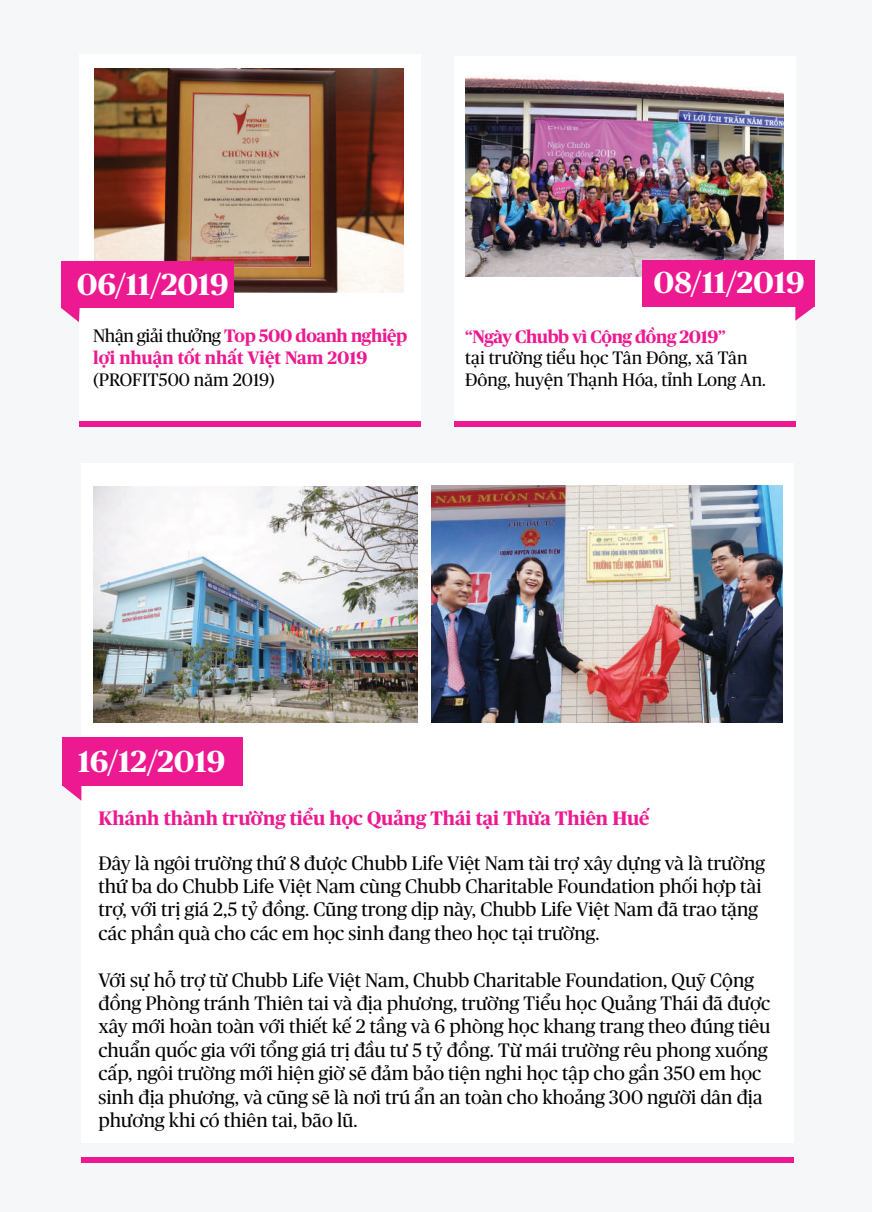
<style>
.page{position:relative;width:872px;height:1212px;background:#f5f7f8}
.page>*{position:absolute;margin:0;border:0;box-sizing:border-box;transform-origin:0 0}
.t1{font:700 30.45px "Chubb Publico VN";color:#fff}
.t2{font:19.5px/23.4px "Chubb Publico VN";color:#040503}
.t3{font:700 19.5px "Chubb Publico VN";color:#ed1990}
.t4{font:700 18px/21.6px "Chubb Publico VN";letter-spacing:-.02em;color:#ed1990}
.t5{font:18px/21.6px "Chubb Publico VN";color:#040503}
.s1{font-weight:400;color:#040503}
</style>
<div class="page">
<div style="left:79px;top:55px;width:341px;height:372px;background:#fff"></div>
<img style="left:95px;top:69px;width:308px;height:223px">
<div style="left:454px;top:56px;width:341px;height:371px;background:#fff"></div>
<img style="left:466px;top:77px;width:317px;height:199px">
<div style="left:642px;top:260px;width:172px;height:46px;background:#ed1990"></div>
<div style="left:61px;top:262px;width:172px;height:46px;background:#ed1990"></div>
<svg style="left:61px;top:308px;width:19px;height:14px"></svg>
<svg style="left:795px;top:306px;width:19px;height:15px"></svg>
<div style="left:81px;top:464px;width:712px;height:679px;background:#fff"></div>
<img style="left:431px;top:486px;width:351px;height:236px">
<img style="left:93px;top:486px;width:325px;height:236px">
<div style="left:62px;top:737px;width:181px;height:49px;background:#ed1990"></div>
<svg style="left:63px;top:786px;width:18px;height:15px"></svg>
<div style="left:79px;top:421px;width:341px;height:6px;background:#ed1990"></div>
<div style="left:454px;top:421px;width:341px;height:6px;background:#ed1990"></div>
<div style="left:81px;top:1157px;width:713px;height:5px;background:#ed1990"></div>
<h1 class="t1" style="left:77px;top:262px;width:153px">06/11/2019</h1>
<h1 class="t1" style="left:653px;top:260px;width:152px">08/11/2019</h1>
<p class="t4" style="left:93px;top:324px;width:316px"><span class="s1">Nhận giải thưởng</span> Top 500 doanh nghiệp lợi nhuận tốt nhất Việt Nam 2019</p>
<p class="t5" style="left:93px;top:367px;width:183px">(PROFIT500 năm 2019)</p>
<p class="t4" style="left:465px;top:324px;width:262px">“Ngày Chubb vì Cộng đồng 2019”</p>
<p class="t5" style="left:465px;top:346px;width:302px">tại trường tiểu học Tân Đông, xã Tân<br>Đông, huyện Thạnh Hóa, tỉnh Long An.</p>
<h1 class="t1" style="left:78px;top:739px;width:148px">16/12/2019</h1>
<p class="t3" style="left:98px;top:804px;width:552px">Khánh thành trường tiểu học Quảng Thái tại Thừa Thiên Huế</p>
<p class="t2" style="left:98px;top:850px;width:668px">Đây là ngôi trường thứ 8 được Chubb Life Việt Nam tài trợ xây dựng và là trường thứ ba do Chubb Life Việt Nam cùng Chubb Charitable Foundation phối hợp tài trợ, với trị giá 2,5 tỷ đồng. Cũng trong dịp này, Chubb Life Việt Nam đã trao tặng các phần quà cho các em học sinh đang theo học tại trường.</p>
<p class="t2" style="left:98px;top:967px;width:673px">Với sự hỗ trợ từ Chubb Life Việt Nam, Chubb Charitable Foundation, Quỹ Cộng đồng Phòng tránh Thiên tai và địa phương, trường Tiểu học Quảng Thái đã được xây mới hoàn toàn với thiết kế 2 tầng và 6 phòng học khang trang theo đúng tiêu chuẩn quốc gia với tổng giá trị đầu tư 5 tỷ đồng. Từ mái trường rêu phong xuống cấp, ngôi trường mới hiện giờ sẽ đảm bảo tiện nghi học tập cho gần 350 em học sinh địa phương, và cũng sẽ là nơi trú ẩn an toàn cho khoảng 300 người dân địa phương khi có thiên tai, bão lũ.</p>
</div>
